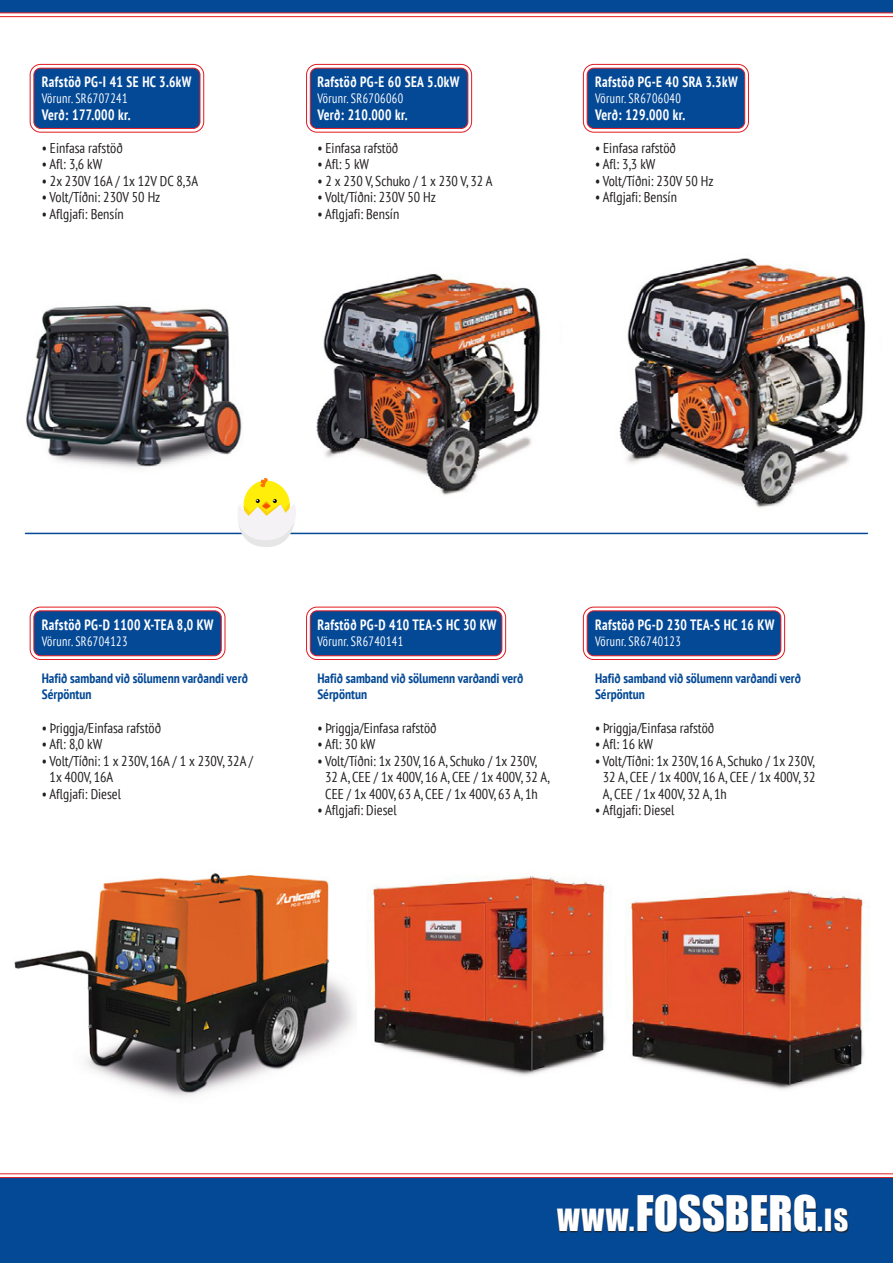
<style>
.page{position:relative;width:893px;height:1263px;background:#fff}
.page>*{position:absolute;margin:0;border:0;box-sizing:border-box;transform-origin:0 0}
.Vorunr_10_reg{font:45px "Impact";color:#fff}
.bold2{font:700 condensed 15px "PT Sans";letter-spacing:.03em;color:#fff;scale:.9 1}
.bold3{font:700 condensed 15px "PT Sans";letter-spacing:.03em;color:#fff;scale:.9 1}
.Vorunr_10_reg-2{font:condensed 14.25px/16.5px "PT Sans";color:#231f20}
.bladda{font:700 condensed 13.5px/16.5px "PT Sans";color:#044996}
.vorunr{font:condensed 13.5px "PT Sans";letter-spacing:.03em;color:#fff;scale:.9 1}
.s1{font-size:28.2px}
</style>
<div class="page">
<img style="left:14px;top:873px;width:324px;height:224px">
<img style="left:338px;top:876px;width:258px;height:200px">
<img style="left:596px;top:884px;width:273px;height:206px">
<img style="left:26px;top:305px;width:217px;height:163px">
<img style="left:316px;top:274px;width:225px;height:221px">
<img style="left:619px;top:258px;width:247px;height:250px">
<div style="left:34px;top:68px;width:166px;height:60px;background:#044996;border-radius:7px"></div>
<div style="left:30px;top:64px;width:174px;height:69px;border:1px solid #e21a21;border-radius:11px"></div>
<div style="left:34px;top:68px;width:166px;height:61px;border:1px solid #e21a21;border-radius:7px"></div>
<div style="left:34px;top:611px;width:187px;height:45px;background:#044996;border-radius:7px"></div>
<div style="left:30px;top:607px;width:195px;height:53px;border:1px solid #e21a21;border-radius:11px"></div>
<div style="left:34px;top:610px;width:188px;height:46px;border:1px solid #e21a21;border-radius:7px"></div>
<div style="left:310px;top:68px;width:158px;height:60px;background:#044996;border-radius:7px"></div>
<div style="left:306px;top:64px;width:166px;height:69px;border:1px solid #e21a21;border-radius:11px"></div>
<div style="left:310px;top:68px;width:158px;height:61px;border:1px solid #e21a21;border-radius:7px"></div>
<div style="left:310px;top:611px;width:192px;height:45px;background:#044996;border-radius:7px"></div>
<div style="left:306px;top:607px;width:200px;height:53px;border:1px solid #e21a21;border-radius:11px"></div>
<div style="left:310px;top:610px;width:192px;height:46px;border:1px solid #e21a21;border-radius:7px"></div>
<div style="left:587px;top:68px;width:158px;height:60px;background:#044996;border-radius:7px"></div>
<div style="left:583px;top:64px;width:166px;height:69px;border:1px solid #e21a21;border-radius:11px"></div>
<div style="left:587px;top:68px;width:158px;height:61px;border:1px solid #e21a21;border-radius:7px"></div>
<div style="left:587px;top:611px;width:194px;height:45px;background:#044996;border-radius:7px"></div>
<div style="left:583px;top:607px;width:202px;height:53px;border:1px solid #e21a21;border-radius:11px"></div>
<div style="left:587px;top:610px;width:194px;height:46px;border:1px solid #e21a21;border-radius:7px"></div>
<svg style="left:0;top:1173px;width:893px;height:2px;background:#f08b8f"></svg>
<div style="left:0;top:1177px;width:893px;height:86px;background:#044996"></div>
<svg style="left:0;top:0;width:893px;height:17px;background:#45619a"></svg>
<div style="left:557px;top:1195px;width:292px;height:38px;background:#231f20;opacity:.9"></div>
<hr style="left:26px;top:533px;width:841px;height:1px;background:#044996">
<svg style="left:237px;top:477px;width:60px;height:70px"></svg>
<p class="bold2" style="left:42px;top:72px;width:168px">Rafstöð PG-I 41 SE HC 3.6kW</p>
<p class="vorunr" style="left:42px;top:90px;width:97px">Vörunr. SR6707241</p>
<p class="bold3" style="left:42px;top:104px;width:100px">Verð: 177.000 kr.</p>
<p class="Vorunr_10_reg-2" style="left:42px;top:139px;width:83px">• Einfasa rafstöð</p>
<p class="Vorunr_10_reg-2" style="left:42px;top:155px;width:62px">• Afl: 3,6 kW</p>
<p class="Vorunr_10_reg-2" style="left:42px;top:172px;width:158px">• 2x 230V 16A / 1x 12V DC 8,3A</p>
<p class="Vorunr_10_reg-2" style="left:42px;top:188px;width:120px">• Volt/Tíðni: 230V 50 Hz</p>
<p class="Vorunr_10_reg-2" style="left:42px;top:205px;width:83px">• Aflgjafi: Bensín</p>
<p class="bold2" style="left:317px;top:72px;width:159px">Rafstöð PG-E 60 SEA 5.0kW</p>
<p class="vorunr" style="left:317px;top:90px;width:97px">Vörunr. SR6706060</p>
<p class="bold3" style="left:317px;top:104px;width:102px">Verð: 210.000 kr.</p>
<p class="Vorunr_10_reg-2" style="left:317px;top:139px;width:83px">• Einfasa rafstöð</p>
<p class="Vorunr_10_reg-2" style="left:317px;top:155px;width:53px">• Afl: 5 kW</p>
<p class="Vorunr_10_reg-2" style="left:317px;top:172px;width:177px">• 2 x 230 V, Schuko / 1 x 230 V, 32 A</p>
<p class="Vorunr_10_reg-2" style="left:317px;top:188px;width:120px">• Volt/Tíðni: 230V 50 Hz</p>
<p class="Vorunr_10_reg-2" style="left:317px;top:205px;width:83px">• Aflgjafi: Bensín</p>
<p class="bold2" style="left:595px;top:72px;width:160px">Rafstöð PG-E 40 SRA 3.3kW</p>
<p class="vorunr" style="left:595px;top:90px;width:97px">Vörunr. SR6706040</p>
<p class="bold3" style="left:595px;top:104px;width:102px">Verð: 129.000 kr.</p>
<p class="Vorunr_10_reg-2" style="left:595px;top:139px;width:83px">• Einfasa rafstöð</p>
<p class="Vorunr_10_reg-2" style="left:595px;top:155px;width:62px">• Afl: 3,3 kW</p>
<p class="Vorunr_10_reg-2" style="left:595px;top:172px;width:120px">• Volt/Tíðni: 230V 50 Hz</p>
<p class="Vorunr_10_reg-2" style="left:595px;top:188px;width:83px">• Aflgjafi: Bensín</p>
<p class="bold2" style="left:42px;top:615px;width:192px">Rafstöð PG-D 1100 X-TEA 8,0 KW</p>
<p class="vorunr" style="left:42px;top:632px;width:97px">Vörunr. SR6704123</p>
<p class="bladda" style="left:42px;top:670px;width:208px">Hafið samband við sölumenn varðandi verð<br>Sérpöntun</p>
<p class="Vorunr_10_reg-2" style="left:42px;top:719px;width:121px">• Þriggja/Einfasa rafstöð</p>
<p class="Vorunr_10_reg-2" style="left:42px;top:735px;width:62px">• Afl: 8,0 kW</p>
<p class="Vorunr_10_reg-2" style="left:50px;top:752px;width:205px;text-indent:-8px">• Volt/Tíðni: 1 x 230V, 16A / 1 x 230V, 32A /<br>1x 400V, 16A</p>
<p class="Vorunr_10_reg-2" style="left:42px;top:785px;width:81px">• Aflgjafi: Diesel</p>
<p class="bold2" style="left:317px;top:615px;width:201px">Rafstöð PG-D 410 TEA-S HC 30 KW</p>
<p class="vorunr" style="left:317px;top:632px;width:97px">Vörunr. SR6740141</p>
<p class="bladda" style="left:317px;top:670px;width:208px">Hafið samband við sölumenn varðandi verð<br>Sérpöntun</p>
<p class="Vorunr_10_reg-2" style="left:317px;top:719px;width:121px">• Þriggja/Einfasa rafstöð</p>
<p class="Vorunr_10_reg-2" style="left:317px;top:735px;width:60px">• Afl: 30 kW</p>
<p class="Vorunr_10_reg-2" style="left:325px;top:752px;width:226px;text-indent:-8px">• Volt/Tíðni: 1x 230V, 16 A, Schuko / 1x 230V,<br>32 A, CEE / 1x 400V, 16 A, CEE / 1x 400V, 32 A,<br>CEE / 1x 400V, 63 A, CEE / 1x 400V, 63 A, 1h</p>
<p class="Vorunr_10_reg-2" style="left:317px;top:801px;width:81px">• Aflgjafi: Diesel</p>
<p class="bold2" style="left:595px;top:615px;width:201px">Rafstöð PG-D 230 TEA-S HC 16 KW</p>
<p class="vorunr" style="left:595px;top:632px;width:97px">Vörunr. SR6740123</p>
<p class="bladda" style="left:595px;top:670px;width:208px">Hafið samband við sölumenn varðandi verð<br>Sérpöntun</p>
<p class="Vorunr_10_reg-2" style="left:595px;top:719px;width:121px">• Þriggja/Einfasa rafstöð</p>
<p class="Vorunr_10_reg-2" style="left:595px;top:735px;width:60px">• Afl: 16 kW</p>
<p class="Vorunr_10_reg-2" style="left:603px;top:752px;width:214px;text-align:justify;text-indent:-8px">• Volt/Tíðni: 1x 230V, 16 A, Schuko / 1x 230V, 32 A, CEE / 1x 400V, 16 A, CEE / 1x 400V, 32<br>A, CEE / 1x 400V, 32 A, 1h</p>
<p class="Vorunr_10_reg-2" style="left:595px;top:801px;width:81px">• Aflgjafi: Diesel</p>
<p class="Vorunr_10_reg" style="left:557px;top:1179px;width:292px"><span class="s1">WWW.</span>FOSSBERG<span class="s1">.IS</span></p>
</div>
